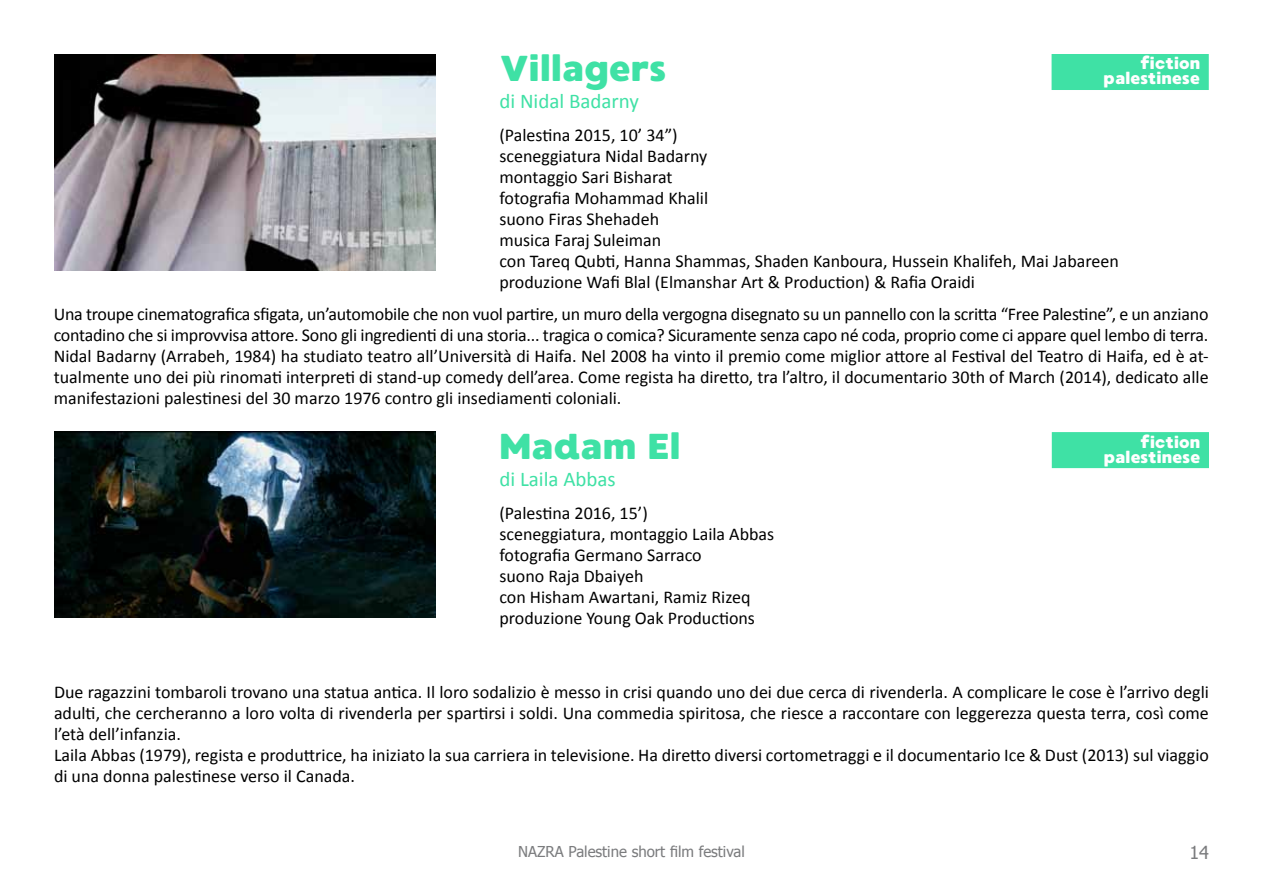
<style>
.page{position:relative;width:1263px;height:893px;background:#fff}
.page>*{position:absolute;margin:0;border:0;box-sizing:border-box;transform-origin:0 0}
.t1{font:36px "MADE Waffle Soft";letter-spacing:-.01em;color:#3fe1a5}
.t2{font:21px "Calibri";color:#3fe1a5}
.t3{font:18px/21px "Calibri";color:#000}
.t4{font:18px "Tahoma";color:#7b7c7e}
.t5{font:16.5px/15px "MADE Waffle Soft";letter-spacing:-.01em;color:#fff;text-align:right}
.t6{font:15px "Tahoma";color:#7b7c7e}
</style>
<div class="page">
<img style="left:54px;top:54px;width:382px;height:216px">
<img style="left:54px;top:431px;width:382px;height:187px">
<div style="left:1051px;top:54px;width:158px;height:36px;background:#3fe1a5"></div>
<div style="left:1052px;top:432px;width:157px;height:36px;background:#3fe1a5;border:2px solid #3fe1a5"></div>
<h1 class="t1" style="left:499px;top:46px;width:169px">Villagers</h1>
<p class="t2" style="left:499px;top:92px;width:141px">di Nidal Badarny</p>
<p class="t3" style="left:499px;top:126px;width:621px">(Palestina 2015, 10’ 34”)<br>sceneggiatura Nidal Badarny<br>montaggio Sari Bisharat<br>fotografia Mohammad Khalil<br>suono Firas Shehadeh<br>musica Faraj Suleiman<br>con Tareq Qubti, Hanna Shammas, Shaden Kanboura, Hussein Khalifeh, Mai Jabareen produzione Wafi Blal (Elmanshar Art &amp; Production) &amp; Rafia Oraidi</p>
<p class="t5" style="left:1103px;top:57px;width:98px">fiction palestinese</p>
<p class="t3" style="left:54px;top:305px;width:1156px;text-align:justify">Una troupe cinematografica sfigata, un’automobile che non vuol partire, un muro della vergogna disegnato su un pannello con la scritta “Free Palestine”, e un anziano contadino che si improvvisa attore. Sono gli ingredienti di una storia... tragica o comica? Sicuramente senza capo né coda, proprio come ci appare quel lembo di terra.<br>Nidal Badarny (Arrabeh, 1984) ha studiato teatro all’Università di Haifa. Nel 2008 ha vinto il premio come miglior attore al Festival del Teatro di Haifa, ed è at&shy;tualmente uno dei più rinomati interpreti di stand-up comedy dell’area. Come regista ha diretto, tra l’altro, il documentario 30th of March (2014), dedicato alle manifestazioni palestinesi del 30 marzo 1976 contro gli insediamenti coloniali.</p>
<h1 class="t1" style="left:499px;top:424px;width:183px">Madam El</h1>
<p class="t2" style="left:499px;top:470px;width:118px">di Laila Abbas</p>
<p class="t3" style="left:499px;top:504px;width:276px">(Palestina 2016, 15’)<br>sceneggiatura, montaggio Laila Abbas fotografia Germano Sarraco<br>suono Raja Dbaiyeh<br>con Hisham Awartani, Ramiz Rizeq produzione Young Oak Productions</p>
<p class="t5" style="left:1104px;top:435px;width:98px">fiction palestinese</p>
<p class="t3" style="left:54px;top:683px;width:1156px">Due ragazzini tombaroli trovano una statua antica. Il loro sodalizio è messo in crisi quando uno dei due cerca di rivenderla. A complicare le cose è l’arrivo degli adulti, che cercheranno a loro volta di rivenderla per spartirsi i soldi. Una commedia spiritosa, che riesce a raccontare con leggerezza questa terra, così come l’età dell’infanzia.<br>Laila Abbas (1979), regista e produttrice, ha iniziato la sua carriera in televisione. Ha diretto diversi cortometraggi e il documentario Ice &amp; Dust (2013) sul viaggio di una donna palestinese verso il Canada.</p>
<p class="t6" style="left:518px;top:842px;width:228px">NAZRA Palestine short film festival</p>
<p class="t4" style="left:1189px;top:841px;width:21px">14</p>
</div>
